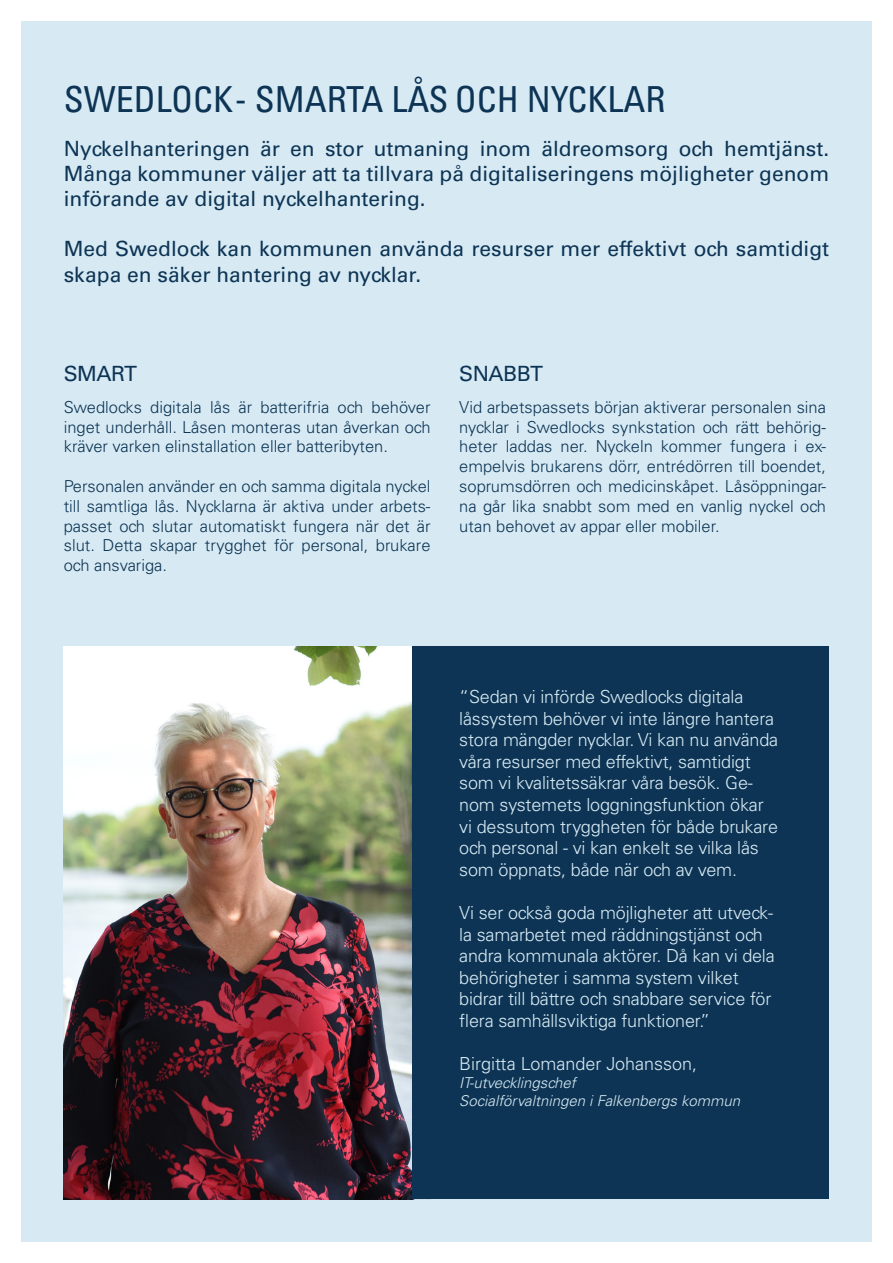
<style>
.page{position:relative;width:893px;height:1263px;background:#fff}
.page>*{position:absolute;margin:0;border:0;box-sizing:border-box;transform-origin:0 0}
.t1{font:condensed 36px "Univers";color:#0d3454}
.t2{font:21px/25.2px "Univers LT Std";color:#0d3454;text-align:justify}
.t3{font:300 18px/21.6px "Univers LT Std";letter-spacing:-.01em;color:#d7eaf4}
.t4{font:300 16.5px/19.8px "Univers LT Std";color:#0d3454;text-align:justify}
.t5{font:italic 300 15px/18px "Univers LT Std";color:#d7eaf4}
</style>
<div class="page">
<div style="left:21px;top:21px;width:851px;height:1221px;background:#d7eaf4"></div>
<img style="left:64px;top:646px;width:348px;height:553px">
<div style="left:412px;top:646px;width:417px;height:553px;background:#0d3454"></div>
<h1 class="t1" style="left:64px;top:76px;width:603px">SWEDLOCK - SMARTA LÅS OCH NYCKLAR</h1>
<p class="t2" style="left:64px;top:136px;width:767px">Nyckelhanteringen är en stor utmaning inom äldreomsorg och hemtjänst.<br>Många kommuner väljer att ta tillvara på digitaliseringens möjligheter genom införande av digital nyckelhantering.</p>
<p class="t2" style="left:64px;top:236px;width:767px">Med Swedlock kan kommunen använda resurser mer effektivt och samtidigt skapa en säker hantering av nycklar.</p>
<p class="t2" style="left:64px;top:361px;width:75px">SMART</p>
<p class="t4" style="left:64px;top:397px;width:368px">Swedlocks digitala lås är batterifria och behöver inget underhåll. Låsen monteras utan åverkan och kräver varken elinstallation eller batteribyten.</p>
<p class="t4" style="left:64px;top:476px;width:368px">Personalen använder en och samma digitala nyckel till samtliga lås. Nycklarna är aktiva under arbets&shy;passet och slutar automatiskt fungera när det är slut. Detta skapar trygghet för personal, brukare och ansvariga.</p>
<p class="t2" style="left:459px;top:361px;width:85px">SNABBT</p>
<p class="t4" style="left:459px;top:397px;width:368px">Vid arbetspassets början aktiverar personalen sina nycklar i Swedlocks synkstation och rätt behörig&shy;heter laddas ner. Nyckeln kommer fungera i ex&shy;empelvis brukarens dörr, entrédörren till boendet, soprumsdörren och medicinskåpet. Låsöppningar&shy;na går lika snabbt som med en vanlig nyckel och utan behovet av appar eller mobiler.</p>
<p class="t3" style="left:459px;top:686px;width:320px">“Sedan vi införde Swedlocks digitala låssystem behöver vi inte längre hantera stora mängder nycklar. Vi kan nu använda våra resurser med effektivt, samtidigt som vi kvalitetssäkrar våra besök. Ge&shy;nom systemets loggningsfunktion ökar vi dessutom tryggheten för både brukare och personal - vi kan enkelt se vilka lås som öppnats, både när och av vem.</p>
<p class="t3" style="left:459px;top:902px;width:317px">Vi ser också goda möjligheter att utveck&shy;la samarbetet med räddningstjänst och andra kommunala aktörer. Då kan vi dela behörigheter i samma system vilket bidrar till bättre och snabbare service för flera samhällsviktiga funktioner.”</p>
<p class="t3" style="left:459px;top:1053px;width:239px">Birgitta Lomander Johansson,</p>
<p class="t5" style="left:459px;top:1074px;width:282px">IT-utvecklingschef<br>Socialförvaltningen i Falkenbergs kommun</p>
</div>
